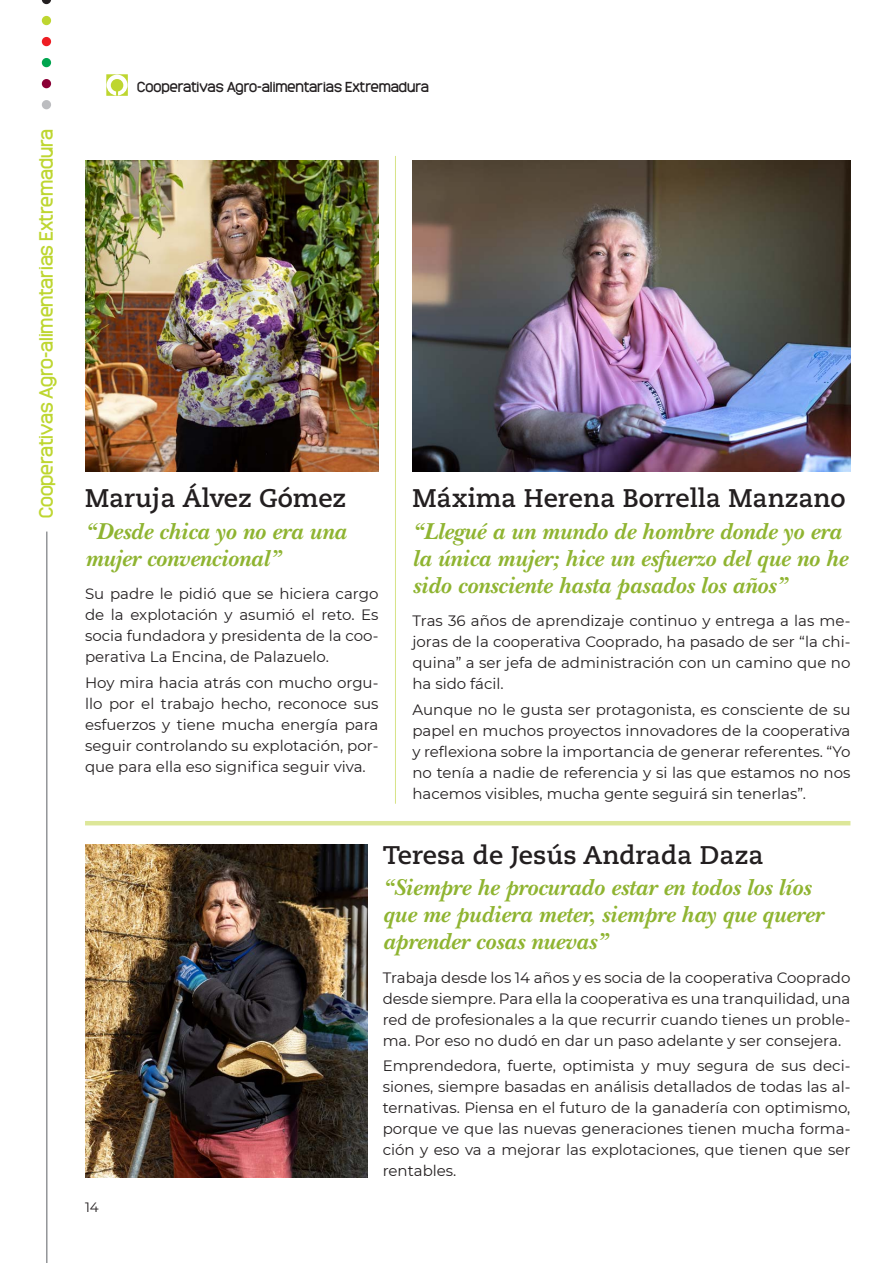
<style>
.page{position:relative;width:893px;height:1263px;background:#fff}
.page>*{position:absolute;margin:0;border:0;box-sizing:border-box;transform-origin:0 0}
.Estilo_de_párrafo_2{font:700 25.5px "Caecilia LT Std";color:#231f20}
.Estilo_de_párrafo_2-2{font:italic 700 24px/27px "New Baskerville Std";color:#8fb431}
.t1{font:18px "Monark";color:#bed630}
.Estilo_de_párrafo_3{font:15px/21px "Montserrat";color:#231f20;text-align:justify}
.t2{font:13.5px "Monark";color:#231f20}
.t3{font:13.5px "Montserrat";color:#231f20}
</style>
<div class="page">
<hr style="left:85px;top:821px;width:765px;height:4px;background:#dde799">
<img style="left:85px;top:161px;width:293px;height:310px">
<img style="left:85px;top:844px;width:282px;height:334px">
<img style="left:412px;top:161px;width:438px;height:310px">
<hr style="left:395px;top:156px;width:1px;height:648px;background:#d7e387">
<svg style="left:42px;top:0;width:9px;height:4px"></svg>
<div style="left:42px;top:16px;width:9px;height:9px;background:#bed630;border-radius:50%"></div>
<div style="left:42px;top:37px;width:9px;height:9px;background:#ee1d23;border-radius:50%"></div>
<div style="left:42px;top:58px;width:9px;height:9px;background:#00a54f;border-radius:50%"></div>
<div style="left:42px;top:79px;width:9px;height:9px;background:#8b0036;border-radius:50%"></div>
<div style="left:42px;top:100px;width:9px;height:9px;background:#bcbdc0;border-radius:50%"></div>
<svg style="left:106px;top:74px;width:22px;height:22px"></svg>
<hr style="left:46px;top:531px;width:2px;height:732px;background:#939598">
<p class="t1" style="left:34px;top:518px;width:391px;rotate:-90deg">Cooperativas Agro-alimentarias Extremadura</p>
<p class="t2" style="left:137px;top:78px;width:293px">Cooperativas Agro-alimentarias Extremadura</p>
<p class="Estilo_de_párrafo_2" style="left:85px;top:483px;width:263px">Maruja Álvez Gómez</p>
<p class="Estilo_de_párrafo_2-2" style="left:85px;top:518px;width:263px">“Desde chica yo no era una mujer convencional”</p>
<p class="Estilo_de_párrafo_3" style="left:85px;top:583px;width:295px">Su padre le pidió que se hiciera cargo de la explotación y asumió el reto. Es socia fundadora y presidenta de la coo&shy;perativa La Encina, de Palazuelo.</p>
<p class="Estilo_de_párrafo_3" style="left:85px;top:671px;width:295px">Hoy mira hacia atrás con mucho orgu&shy;llo por el trabajo hecho, reconoce sus esfuerzos y tiene mucha energía para seguir controlando su explotación, por&shy;que para ella eso significa seguir viva.</p>
<p class="Estilo_de_párrafo_2" style="left:412px;top:483px;width:435px">Máxima Herena Borrella Manzano</p>
<p class="Estilo_de_párrafo_2-2" style="left:412px;top:518px;width:437px">“Llegué a un mundo de hombre donde yo era la única mujer; hice un esfuerzo del que no he sido consciente hasta pasados los años”</p>
<p class="Estilo_de_párrafo_3" style="left:412px;top:610px;width:439px">Tras 36 años de aprendizaje continuo y entrega a las me&shy;joras de la cooperativa Cooprado, ha pasado de ser “la chi&shy;quina” a ser jefa de administración con un camino que no ha sido fácil.</p>
<p class="Estilo_de_párrafo_3" style="left:412px;top:698px;width:440px">Aunque no le gusta ser protagonista, es consciente de su papel en muchos proyectos innovadores de la cooperativa y reflexiona sobre la importancia de generar referentes. “Yo no tenía a nadie de referencia y si las que estamos no nos hacemos visibles, mucha gente seguirá sin tenerlas”.</p>
<p class="t3" style="left:85px;top:1198px;width:15px">14</p>
<p class="Estilo_de_párrafo_2" style="left:383px;top:840px;width:382px">Teresa de Jesús Andrada Daza</p>
<p class="Estilo_de_párrafo_2-2" style="left:383px;top:874px;width:442px">“Siempre he procurado estar en todos los líos que me pudiera meter, siempre hay que querer aprender cosas nuevas”</p>
<p class="Estilo_de_párrafo_3" style="left:383px;top:966px;width:469px">Trabaja desde los 14 años y es socia de la cooperativa Cooprado desde siempre. Para ella la cooperativa es una tranquilidad, una red de profesionales a la que recurrir cuando tienes un proble&shy;ma. Por eso no dudó en dar un paso adelante y ser consejera.</p>
<p class="Estilo_de_párrafo_3" style="left:383px;top:1055px;width:469px">Emprendedora, fuerte, optimista y muy segura de sus deci&shy;siones, siempre basadas en análisis detallados de todas las al&shy;ternativas. Piensa en el futuro de la ganadería con optimismo, porque ve que las nuevas generaciones tienen mucha forma&shy;ción y eso va a mejorar las explotaciones, que tienen que ser rentables.</p>
</div>
